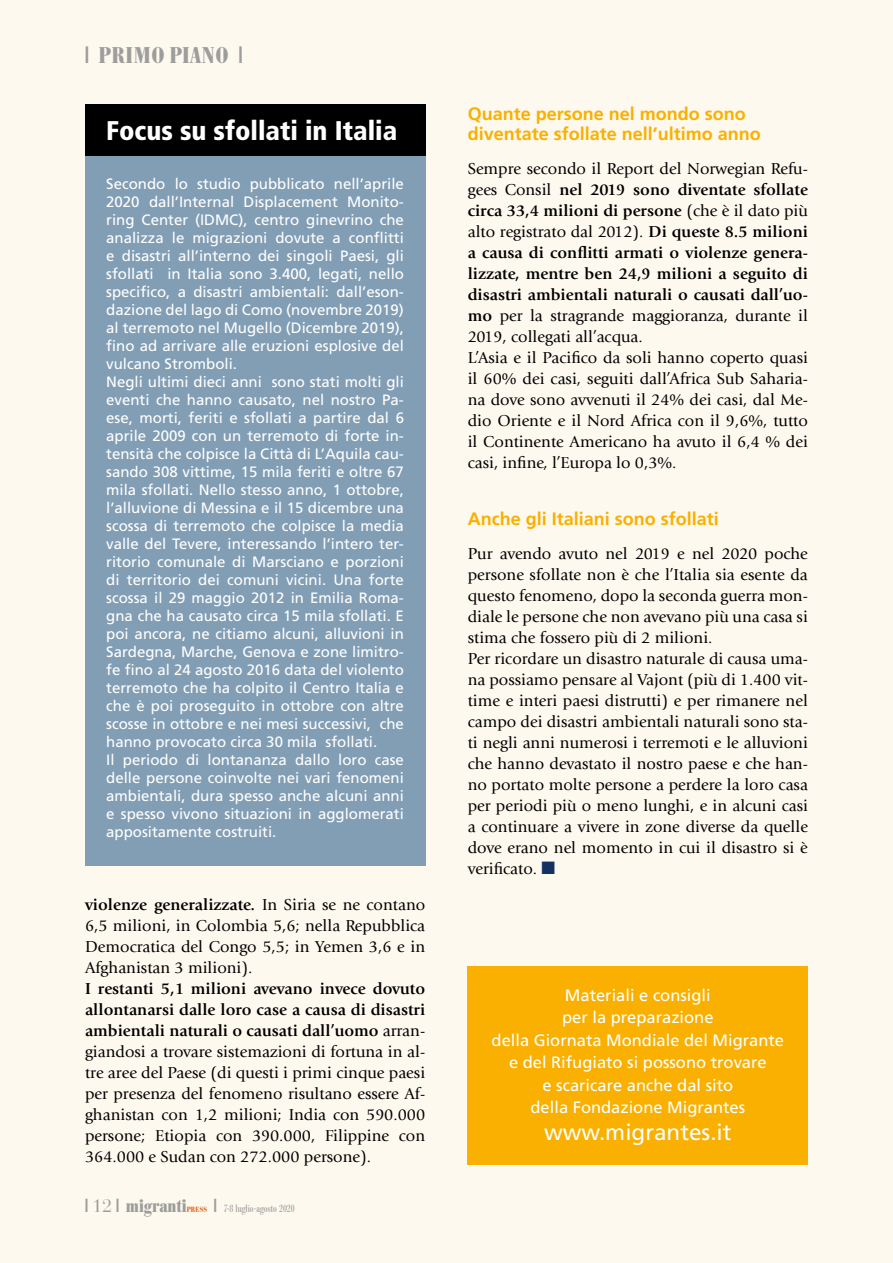
<style>
.page{position:relative;width:893px;height:1263px;background:#fef9ef}
.page>*{position:absolute;margin:0;border:0;box-sizing:border-box;transform-origin:0 0}
.t1{font:900 condensed 27px "Frutiger";color:#fff}
.t2{font:22.5px "Frutiger";color:#fff}
.t3{font:700 condensed 22.5px "Bodoni BE";letter-spacing:.03em;color:#9d9d9c}
.t4{font:700 18px/19.5px "Frutiger";color:#f9b000}
.t5{font:700 condensed 18px "Bodoni BE";color:#9d9d9c}
.t6{font:16.5px/21px "Giovanni";color:#000;text-align:justify}
.t7{font:16.5px/22.5px "Frutiger";color:#fff;text-align:center}
.t8{font:15px/18px "Frutiger";color:#fff}
.t9{font:condensed 10.5px "Bodoni BE";color:#9d9d9c}
.t10{font:700 condensed 7.5px "Bodoni BE";letter-spacing:.04em;color:#e76d23}
.s1{font-family:"False Positive BRK";font-weight:400;font-stretch:normal}
.s2{font-weight:700}
.s3{font-family:"Bauer Bodoni Std";font-weight:400;font-stretch:normal}
.s4{font-family:"False Positive BRK";font-stretch:normal;font-size:18px}
.s5{color:#133161}
</style>
<div class="page">
<div style="left:468px;top:967px;width:340px;height:198px;background:#f9b000"></div>
<div style="left:85px;top:156px;width:340px;height:710px;background:#829eb5"></div>
<div style="left:85px;top:105px;width:340px;height:51px;background:#000"></div>
<h2 class="t3" style="left:85px;top:43px;width:159px"><span class="s1">1</span> PRIMO PIANO <span class="s1">1</span></h2>
<h1 class="t1" style="left:106px;top:115px;width:292px">Focus su sfollati in Italia</h1>
<p class="t8" style="left:106px;top:174px;width:299px">Secondo lo studio pubblicato nell’aprile 2020 dall’Internal Displacement Monito&shy;ring Center (IDMC), centro ginevrino che analizza le migrazioni dovute a conflitti e disastri all’interno dei singoli Paesi, gli sfollati in Italia sono 3.400, legati, nello specifico, a disastri ambientali: dall’eson&shy;dazione del lago di Como (novembre 2019) al terremoto nel Mugello (Dicembre 2019), fino ad arrivare alle eruzioni esplosive del vulcano Stromboli.<br>Negli ultimi dieci anni sono stati molti gli eventi che hanno causato, nel nostro Pa&shy;ese, morti, feriti e sfollati a partire dal 6 aprile 2009 con un terremoto di forte in&shy;tensità che colpisce la Città di L’Aquila cau&shy;sando 308 vittime, 15 mila feriti e oltre 67 mila sfollati. Nello stesso anno, 1 ottobre, l’alluvione di Messina e il 15 dicembre una scossa di terremoto che colpisce la media valle del Tevere, interessando l’intero ter&shy;ritorio comunale di Marsciano e porzioni di territorio dei comuni vicini. Una forte scossa il 29 maggio 2012 in Emilia Roma&shy;gna che ha causato circa 15 mila sfollati. E poi ancora, ne citiamo alcuni, alluvioni in Sardegna, Marche, Genova e zone limitro&shy;fe fino al 24 agosto 2016 data del violento terremoto che ha colpito il Centro Italia e che è poi proseguito in ottobre con altre scosse in ottobre e nei mesi successivi, che hanno provocato circa 30 mila sfollati.<br>Il periodo di lontananza dallo loro case delle persone coinvolte nei vari fenomeni ambientali, dura spesso anche alcuni anni e spesso vivono situazioni in agglomerati appositamente costruiti.</p>
<p class="t6" style="left:85px;top:894px;width:342px"><span class="s2">violenze generalizzate.</span> In Siria se ne contano 6,5 milioni, in Colombia 5,6; nella Repubblica Democratica del Congo 5,5; in Yemen 3,6 e in Afghanistan 3 milioni).</p>
<p class="t6" style="left:85px;top:978px;width:342px"><span class="s2">I restanti 5,1 milioni avevano invece dovuto allontanarsi dalle loro case a causa di disastri ambientali naturali o causati dall’uomo</span> arran&shy;giandosi a trovare sistemazioni di fortuna in al&shy;tre aree del Paese (di questi i primi cinque paesi per presenza del fenomeno risultano essere Af&shy;ghanistan con 1,2 milioni; India con 590.000 persone; Etiopia con 390.000, Filippine con 364.000 e Sudan con 272.000 persone).</p>
<p class="t5" style="left:85px;top:1196px;width:103px"><span class="s1">1</span> <span class="s3">12</span> <span class="s1">1</span> migranti</p>
<p class="t10" style="left:187px;top:1205px;width:22px">PRESS</p>
<p class="t9" style="left:214px;top:1203px;width:82px"><span class="s4">1</span> 7-8 luglio-agosto 2020</p>
<p class="t4" style="left:468px;top:104px;width:295px">Quante persone nel mondo sono diventate sfollate nell’ultimo anno</p>
<p class="t6" style="left:468px;top:158px;width:342px;text-align:left">Sempre secondo il Report del Norwegian Refu&shy;gees Consil <span class="s2">nel 2019 sono diventate sfollate circa 33,4 milioni di persone</span> (che è il dato più alto registrato dal 2012). <span class="s2">Di queste 8.5 milioni a causa di conflitti armati o violenze genera&shy;lizzate, mentre ben 24,9 milioni a seguito di disastri ambientali naturali o causati dall’uo&shy;mo</span> per la stragrande maggioranza, durante il 2019, collegati all’acqua.<br>L’Asia e il Pacifico da soli hanno coperto quasi il 60% dei casi, seguiti dall’Africa Sub Saharia&shy;na dove sono avvenuti il 24% dei casi, dal Me&shy;dio Oriente e il Nord Africa con il 9,6%, tutto il Continente Americano ha avuto il 6,4 % dei casi, infine, l’Europa lo 0,3%.</p>
<p class="t4" style="left:468px;top:509px;width:253px">Anche gli Italiani sono sfollati</p>
<p class="t6" style="left:468px;top:543px;width:342px;text-align:left">Pur avendo avuto nel 2019 e nel 2020 poche persone sfollate non è che l’Italia sia esente da questo fenomeno, dopo la seconda guerra mon&shy;diale le persone che non avevano più una casa si stima che fossero più di 2 milioni.<br>Per ricordare un disastro naturale di causa uma&shy;na possiamo pensare al Vajont (più di 1.400 vit&shy;time e interi paesi distrutti) e per rimanere nel campo dei disastri ambientali naturali sono sta&shy;ti negli anni numerosi i terremoti e le alluvioni che hanno devastato il nostro paese e che han&shy;no portato molte persone a perdere la loro casa per periodi più o meno lunghi, e in alcuni casi a continuare a vivere in zone diverse da quelle dove erano nel momento in cui il disastro si è verificato. <span class="s5">■</span></p>
<p class="t7" style="left:492px;top:984px;width:294px">Materiali e consigli<br>per la preparazione<br>della Giornata Mondiale del Migrante e del Rifugiato si possono trovare<br>e scaricare anche dal sito<br>della Fondazione Migrantes</p>
<h2 class="t2" style="left:544px;top:1119px;width:189px">www.migrantes.it</h2>
</div>
